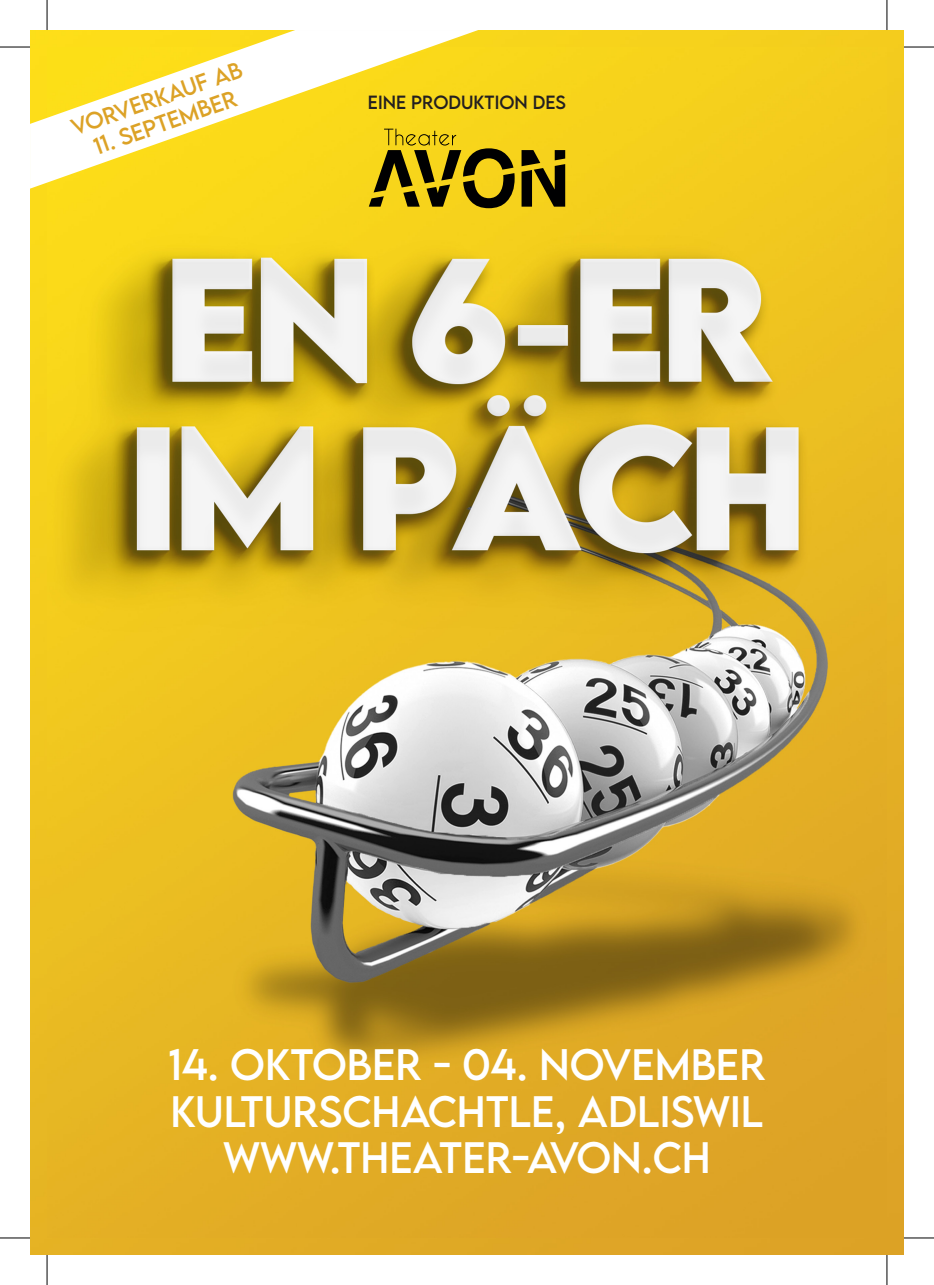
<style>
.page{position:relative;width:934px;height:1285px;background:#fff}
.page>*{position:absolute;margin:0;border:0;box-sizing:border-box;transform-origin:0 0}
.t1{font:39.2px/47px "LEMONMILK";color:#fff;text-align:center}
.t2{font:21px "LEMONMILK";color:#dca226}
.t3{font:17px "LEMONMILK";color:#231f20}
</style>
<div class="page">
<img style="left:30px;top:30px;width:873px;height:1225px">
<img style="left:47px;top:47px;width:839px;height:1190px">
<svg style="left:368px;top:129px;width:146px;height:79px;background:#a18a12"></svg>
<svg style="left:521px;top:150px;width:44px;height:57px;background:#695a0c"></svg>
<svg style="left:30px;top:30px;width:448px;height:159px;fill:#fcdc1a"></svg>
<hr style="left:0;top:47px;width:30px;height:1px;background:#000">
<hr style="left:903px;top:47px;width:30px;height:1px;background:#000">
<hr style="left:0;top:1237px;width:30px;height:1px;background:#000">
<hr style="left:903px;top:1237px;width:30px;height:1px;background:#000">
<hr style="left:47px;top:0;width:1px;height:30px;background:#000">
<hr style="left:47px;top:1255px;width:1px;height:30px;background:#000">
<hr style="left:886px;top:0;width:1px;height:30px;background:#000">
<hr style="left:886px;top:1255px;width:1px;height:30px;background:#000">
<p class="t2" style="left:68px;top:116px;width:181px;rotate:-20deg">VORVERKAUF AB</p>
<p class="t2" style="left:90px;top:135px;width:151px;rotate:-20deg">11. SEP TEMBER</p>
<p class="t3" style="left:368px;top:91px;width:199px">EINE PRODUKTION DES</p>
<p class="t1" style="left:168px;top:1040px;width:598px">14. OKTOBER - 04. NOVEMBER<br>KULTURSCHACHTLE, ADLISWIL<br>WWW.THEATER-AVON.CH</p>
</div>
